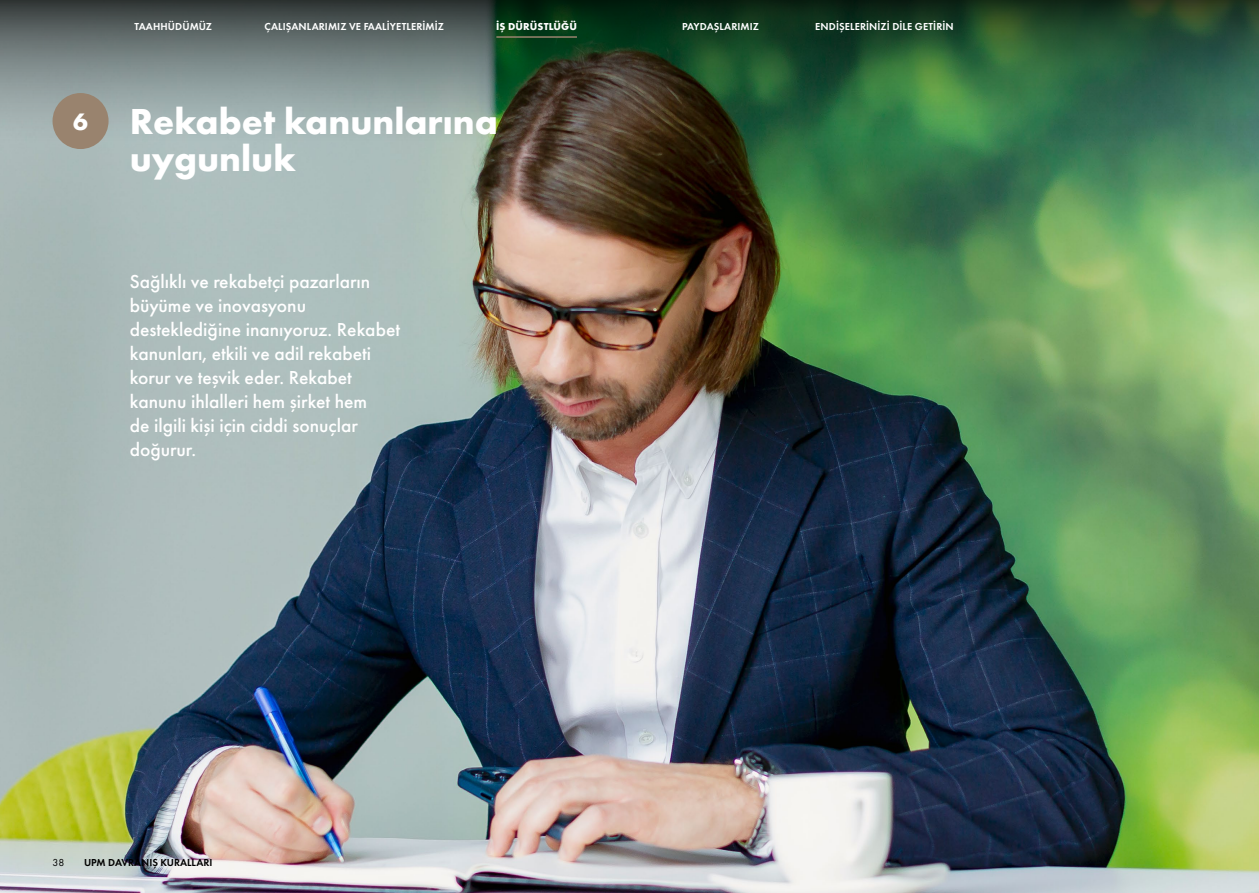
<style>
.page{position:relative;width:1259px;height:893px;background:#fff}
.page>*{position:absolute;margin:0;border:0;box-sizing:border-box;transform-origin:0 0}
.t1{font:700 37.5px/37.5px "Futura PT";color:#fff}
.t2{font:700 24.75px "Futura PT";color:#fff}
.t3{font:500 19.5px/24px "Futura PT";color:#fff}
.t4{font:600 10.5px "Futura PT";letter-spacing:.01em;color:#fff}
.t5{font:600 10.5px "Futura PT";color:#000}
.t6{font:700 10.5px "Futura PT";letter-spacing:.01em;color:#fff}
.t7{font:10.5px "Futura PT";color:#000}
</style>
<div class="page">
<img style="left:0;top:145px;width:1259px;height:748px">
<svg style="left:0;top:0;width:1259px;height:145px;background:#486753"></svg>
<div style="left:53px;top:93px;width:56px;height:56px;background:#99836e;border-radius:50%"></div>
<hr style="left:496px;top:36px;width:81px;height:2px;background:#99836e">
<p class="t2" style="left:73px;top:106px;width:16px">6</p>
<p class="t4" style="left:134px;top:20px;width:79px">TAAHHÜDÜMÜZ</p>
<p class="t4" style="left:265px;top:20px;width:181px">ÇALIŞANLARIMIZ VE FAALİYETLERİMİZ</p>
<p class="t6" style="left:496px;top:20px;width:82px">İŞ DÜRÜSTLÜĞÜ</p>
<p class="t4" style="left:682px;top:20px;width:78px">PAYDAŞLARIMIZ</p>
<p class="t4" style="left:815px;top:20px;width:140px">ENDİŞELERİNİZİ DİLE GETİRİN</p>
<h1 class="t1" style="left:130px;top:101px;width:370px">Rekabet kanunlarına uygunluk</h1>
<p class="t3" style="left:130px;top:270px;width:272px">Sağlıklı ve rekabetçi pazarların büyüme ve inovasyonu desteklediğine inanıyoruz. Rekabet kanunları, etkili ve adil rekabeti korur ve teşvik eder. Rekabet kanunu ihlalleri hem şirket hem<br>de ilgili kişi için ciddi sonuçlar doğurur.</p>
<p class="t7" style="left:53px;top:856px;width:13px">38</p>
<p class="t5" style="left:84px;top:856px;width:130px">UPM DAVRANIŞ KURALLARI</p>
</div>
